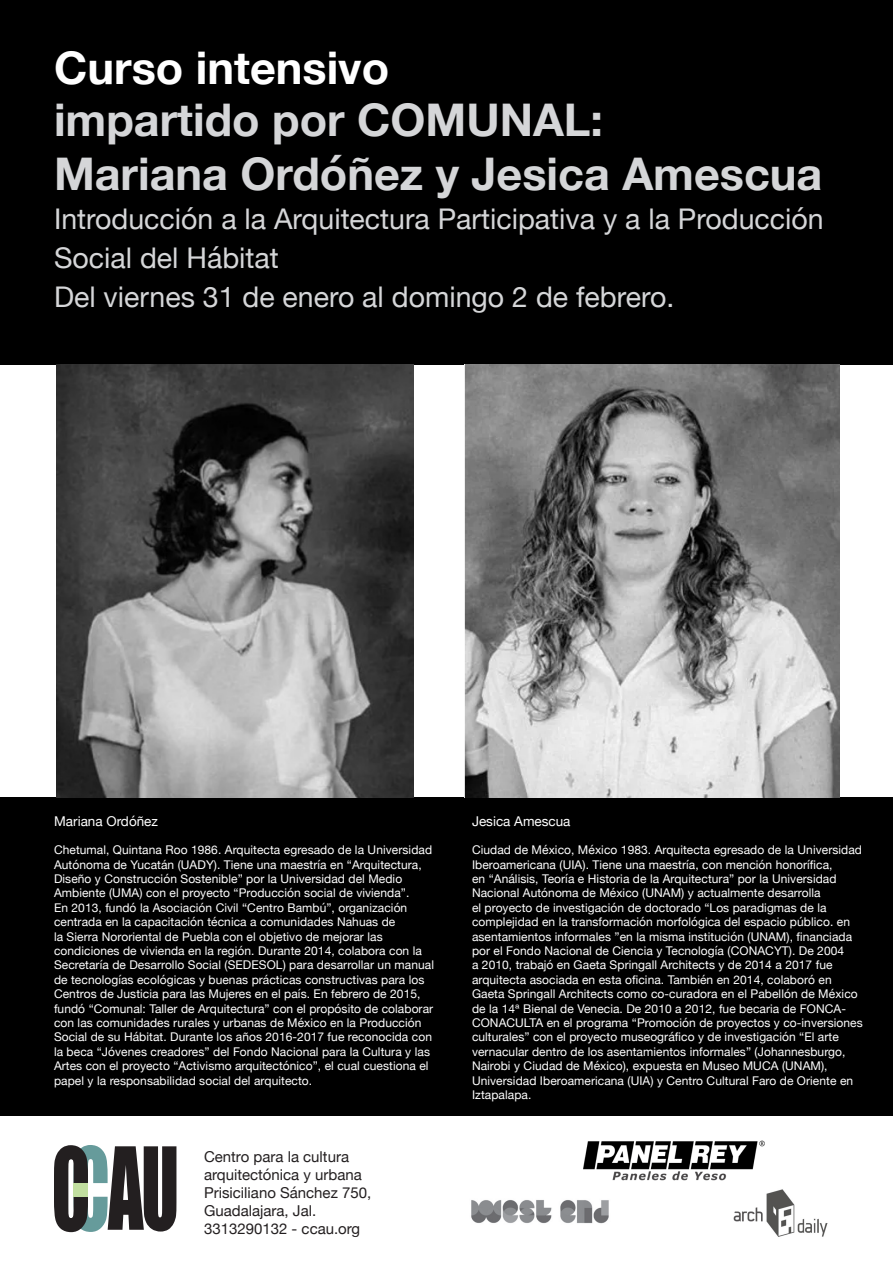
<style>
.page{position:relative;width:893px;height:1263px;background:#fff}
.page>*{position:absolute;margin:0;border:0;box-sizing:border-box;transform-origin:0 0}
.t1{font:700 45px "Helvetica Neue";color:#d5d6d8}
.t2{font:700 45px "Helvetica Neue";color:#fff}
.t3{font:28.5px/39px "Helvetica Neue";color:#d5d6d8}
.t4{font:15px "Helvetica Neue";color:#231f20}
.t5{font:13.5px "Helvetica Neue";color:#fff}
.t6{font:12px/14.4px "Helvetica Neue";letter-spacing:.005em;color:#fff}
</style>
<div class="page">
<div style="left:0;top:0;width:893px;height:364px;background:#000"></div>
<div style="left:0;top:797px;width:893px;height:319px;background:#000"></div>
<img style="left:56px;top:364px;width:358px;height:433px">
<img style="left:465px;top:364px;width:375px;height:433px">
<svg style="left:54px;top:1145px;width:122px;height:87px"></svg>
<div style="left:74px;top:1183px;width:14px;height:14px;background:#c1de9f"></div>
<img style="left:583px;top:1140px;width:182px;height:41px">
<img style="left:733px;top:1189px;width:95px;height:48px">
<img style="left:471px;top:1200px;width:138px;height:24px">
<p class="t2" style="left:54px;top:32px;width:337px">Curso intensivo</p>
<p class="t1" style="left:54px;top:85px;width:551px">impartido por COMUNAL:</p>
<p class="t1" style="left:54px;top:139px;width:770px">Mariana Ordóñez y Jesica Amescua</p>
<p class="t3" style="left:54px;top:201px;width:771px">Introducción a la Arquitectura Participativa y a la Producción<br>Social del Hábitat</p>
<p class="t3" style="left:54px;top:279px;width:622px">Del viernes 31 de enero al domingo 2 de febrero.</p>
<p class="t5" style="left:54px;top:812px;width:105px">Mariana Ordóñez</p>
<p class="t5" style="left:472px;top:812px;width:100px">Jesica Amescua</p>
<p class="t6" style="left:54px;top:843px;width:381px">Chetumal, Quintana Roo 1986. Arquitecta egresado de la Universidad Autónoma de Yucatán (UADY). Tiene una maestría en “Arquitectura, Diseño y Construcción Sostenible” por la Universidad del Medio Ambiente (UMA) con el proyecto “Producción social de vivienda”.<br>En 2013, fundó la Asociación Civil “Centro Bambú”, organización centrada en la capacitación técnica a comunidades Nahuas de<br>la Sierra Nororiental de Puebla con el objetivo de mejorar las condiciones de vivienda en la región. Durante 2014, colabora con la Secretaría de Desarrollo Social (SEDESOL) para desarrollar un manual de tecnologías ecológicas y buenas prácticas constructivas para los Centros de Justicia para las Mujeres en el país. En febrero de 2015, fundó “Comunal: Taller de Arquitectura” con el propósito de colaborar con las comunidades rurales y urbanas de México en la Producción Social de su Hábitat. Durante los años 2016-2017 fue reconocida con la beca “Jóvenes creadores” del Fondo Nacional para la Cultura y las Artes con el proyecto “Activismo arquitectónico”, el cual cuestiona el papel y la responsabilidad social del arquitecto.</p>
<p class="t6" style="left:472px;top:843px;width:392px">Ciudad de México, México 1983. Arquitecta egresado de la Universidad Iberoamericana (UIA). Tiene una maestría, con mención honorífica,<br>en “Análisis, Teoría e Historia de la Arquitectura” por la Universidad Nacional Autónoma de México (UNAM) y actualmente desarrolla<br>el proyecto de investigación de doctorado “Los paradigmas de la complejidad en la transformación morfológica del espacio público. en asentamientos informales ”en la misma institución (UNAM), financiada por el Fondo Nacional de Ciencia y Tecnología (CONACYT). De 2004<br>a 2010, trabajó en Gaeta Springall Architects y de 2014 a 2017 fue arquitecta asociada en esta oficina. También en 2014, colaboró en Gaeta Springall Architects como co-curadora en el Pabellón de México de la 14ª Bienal de Venecia. De 2010 a 2012, fue becaria de FONCA-CONACULTA en el programa “Promoción de proyectos y co-inversiones culturales” con el proyecto museográfico y de investigación “El arte vernacular dentro de los asentamientos informales” (Johannesburgo, Nairobi y Ciudad de México), expuesta en Museo MUCA (UNAM), Universidad Iberoamericana (UIA) y Centro Cultural Faro de Oriente en Iztapalapa.</p>
<p class="t4" style="left:204px;top:1146px;width:147px">Centro para la cultura</p>
<p class="t4" style="left:204px;top:1164px;width:159px">arquitectónica y urbana</p>
<p class="t4" style="left:204px;top:1182px;width:169px">Prisiciliano Sánchez 750,</p>
<p class="t4" style="left:204px;top:1200px;width:114px">Guadalajara, Jal.</p>
<p class="t4" style="left:204px;top:1218px;width:158px">3313290132 - ccau.org</p>
</div>
